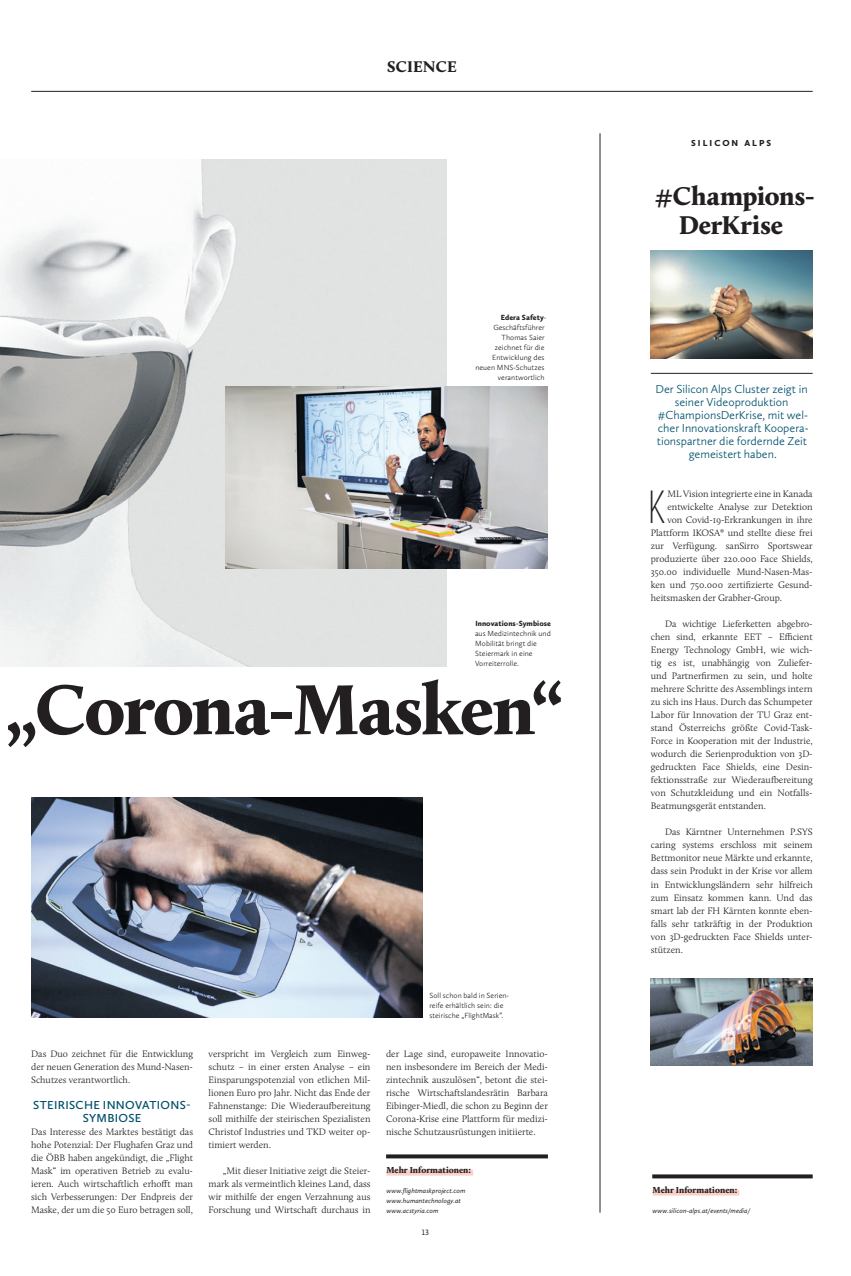
<style>
.page{position:relative;width:851px;height:1276px;background:#fff}
.page>*{position:absolute;margin:0;border:0;box-sizing:border-box;transform-origin:0 0}
.t1{font:900 73px "Calluna";letter-spacing:-.02em;color:#231f20}
.t2{font:100 48.7px "Proxima Nova Ex Cn";color:#231f20}
.t3{font:900 26.6px/28.5px "Calluna";letter-spacing:-.005em;color:#231f20;text-align:center}
.t4{font:900 16px "Calluna";letter-spacing:.015em;color:#231f20}
.t5{font:300 12px/13px "Calluna Sans";color:#00516c;text-align:center}
.t6{font:600 12px/13px "Calluna Sans";letter-spacing:.025em;color:#00516c;text-align:center}
.t7{font:300 9.7px/13px "Calluna";color:#231f20;text-align:justify}
.t8{font:900 9px "Calluna";color:#231f20}
.t9{font:900 9px "Calluna Sans";letter-spacing:.225em;color:#231f20}
.t10{font:8px "Calluna Sans";color:#231f20}
.t11{font:300 7.7px/10px "Calluna Sans";letter-spacing:.01em;color:#231f20}
.t12{font:900 7.7px "Calluna Sans";letter-spacing:.01em;color:#231f20}
.t13{font:italic 7px/10px "Calluna Sans";letter-spacing:.01em;color:#231f20}
.s1{font-weight:900}
</style>
<div class="page">
<img style="left:0;top:159px;width:446px;height:507px">
<img style="left:225px;top:386px;width:323px;height:182px">
<img style="left:31px;top:797px;width:391px;height:220px">
<hr style="left:31px;top:91px;width:781px;height:1px;background:#231f20">
<hr style="left:599px;top:133px;width:1px;height:1079px;background:#231f20">
<hr style="left:650px;top:373px;width:162px;height:1px;background:#231f20">
<img style="left:650px;top:250px;width:162px;height:108px">
<img style="left:650px;top:978px;width:162px;height:87px">
<svg style="left:652px;top:1174px;width:160px;height:4px"></svg>
<div style="left:652px;top:1189px;width:87px;height:6px;background:#fbcfca"></div>
<svg style="left:386px;top:1154px;width:162px;height:4px"></svg>
<div style="left:386px;top:1169px;width:87px;height:6px;background:#fbcfca"></div>
<h3 class="t4" style="left:387px;top:56px;width:71px">SCIENCE</h3>
<p class="t11" style="left:475px;top:313px;width:73px;text-align:right"><span class="s1">Edera Safety</span>-<br>Geschäftsführer<br>Thomas Saier zeichnet für die<br>Entwicklung des neuen MNS-Schutzes verantwortlich</p>
<p class="t12" style="left:475px;top:619px;width:77px">Innovations-Symbiose</p>
<p class="t11" style="left:475px;top:629px;width:77px">aus Medizintechnik und<br>Mobilität bringt die<br>Steiermark in eine<br>Vorreiterrolle.</p>
<h1 class="t1" style="left:5px;top:664px;width:558px">„Corona-Masken“</h1>
<p class="t7" style="left:31px;top:1046px;width:163px">Das Duo zeichnet für die Entwicklung der neuen Generation des Mund-Nasen-Schutzes verantwortlich.</p>
<p class="t6" style="left:33px;top:1098px;width:159px">STEIRISCHE INNOVATIONS-<br>SYMBIOSE</p>
<p class="t7" style="left:31px;top:1124px;width:163px">Das Interesse des Marktes bestätigt das hohe Potenzial: Der Flughafen Graz und die ÖBB haben angekündigt, die „Flight Mask“ im operativen Betrieb zu evalu&shy;ieren. Auch wirtschaftlich erhofft man sich Verbesserungen: Der Endpreis der Maske, der um die 50 Euro betragen soll,</p>
<p class="t7" style="left:209px;top:1046px;width:163px">verspricht im Vergleich zum Einweg&shy;schutz – in einer ersten Analyse – ein Einsparungspotenzial von etlichen Mil&shy;lionen Euro pro Jahr. Nicht das Ende der Fahnenstange: Die Wiederaufbereitung soll mithilfe der steirischen Spezialisten Christof Industries und TKD weiter op&shy;timiert werden.</p>
<p class="t7" style="left:209px;top:1163px;width:163px;text-indent:14px">„Mit dieser Initiative zeigt die Steier&shy;mark als vermeintlich kleines Land, dass wir mithilfe der engen Verzahnung aus Forschung und Wirtschaft durchaus in</p>
<p class="t11" style="left:429px;top:990px;width:81px">Soll schon bald in Serien&shy;reife erhältlich sein: die steirische „FlightMask“.</p>
<p class="t7" style="left:386px;top:1046px;width:163px">der Lage sind, europaweite Innovatio&shy;nen insbesondere im Bereich der Medi&shy;zintechnik auszulösen“, betont die stei&shy;rische Wirtschaftslandesrätin Barbara Eibinger-Miedl, die schon zu Beginn der Corona-Krise eine Plattform für medizi&shy;nische Schutzausrüstungen initiierte.</p>
<p class="t8" style="left:386px;top:1164px;width:86px">Mehr Informationen:</p>
<p class="t13" style="left:386px;top:1185px;width:81px">www.flightmaskproject.com www.humantechnology.at www.acstyria.com</p>
<p class="t10" style="left:422px;top:1227px;width:9px">13</p>
<p class="t9" style="left:691px;top:138px;width:81px">SILICON ALPS</p>
<h3 class="t3" style="left:654px;top:181px;width:162px">#Champions-<br>DerKrise</h3>
<p class="t5" style="left:655px;top:383px;width:155px">Der Silicon Alps Cluster zeigt in seiner Videoproduktion #ChampionsDerKrise, mit wel&shy;cher Innovationskraft Koopera&shy;tionspartner die fordernde Zeit gemeistert haben.</p>
<h2 class="t2" style="left:647px;top:472px;width:20px">K</h2>
<p class="t7" style="left:667px;top:487px;width:147px">ML Vision integrierte eine in Kanada</p>
<p class="t7" style="left:667px;top:500px;width:147px">entwickelte Analyse zur Detektion</p>
<p class="t7" style="left:667px;top:513px;width:147px">von Covid-19-Erkrankungen in ihre</p>
<p class="t7" style="left:650px;top:526px;width:163px">Plattform IKOSA® und stellte diese frei</p>
<p class="t7" style="left:650px;top:539px;width:163px">zur Verfügung. sanSirro Sportswear</p>
<p class="t7" style="left:650px;top:552px;width:163px">produzierte über 220.000 Face Shields,</p>
<p class="t7" style="left:650px;top:565px;width:163px">350.00 individuelle Mund-Nasen-Mas-</p>
<p class="t7" style="left:650px;top:578px;width:163px">ken und 750.000 zertifizierte Gesund-</p>
<p class="t7" style="left:650px;top:591px;width:133px">heitsmasken der Grabher-Group.</p>
<p class="t7" style="left:650px;top:617px;width:163px;text-indent:14px">Da wichtige Lieferketten abgebro&shy;chen sind, erkannte EET – Efficient Energy Technology GmbH, wie wich&shy;tig es ist, unabhängig von Zuliefer&shy;und Partnerfirmen zu sein, und holte mehrere Schritte des Assemblings intern zu sich ins Haus. Durch das Schumpeter Labor für Innovation der TU Graz ent&shy;stand Österreichs größte Covid-Task-Force in Kooperation mit der Industrie, wodurch die Serienproduktion von 3D&shy;gedruckten Face Shields, eine Desin&shy;fektionsstraße zur Wiederaufbereitung von Schutzkleidung und ein Notfalls-Beatmungsgerät entstanden.</p>
<p class="t7" style="left:650px;top:825px;width:163px;text-indent:14px">Das Kärntner Unternehmen P.SYS caring systems erschloss mit seinem Bettmonitor neue Märkte und erkannte, dass sein Produkt in der Krise vor allem in Entwicklungsländern sehr hilfreich zum Einsatz kommen kann. Und das smart lab der FH Kärnten konnte eben&shy;falls sehr tatkräftig in der Produktion von 3D-gedruckten Face Shields unter&shy;stützen.</p>
<p class="t8" style="left:652px;top:1184px;width:86px">Mehr Informationen:</p>
<p class="t13" style="left:652px;top:1205px;width:99px">www.silicon-alps.at/events/media/</p>
</div>
